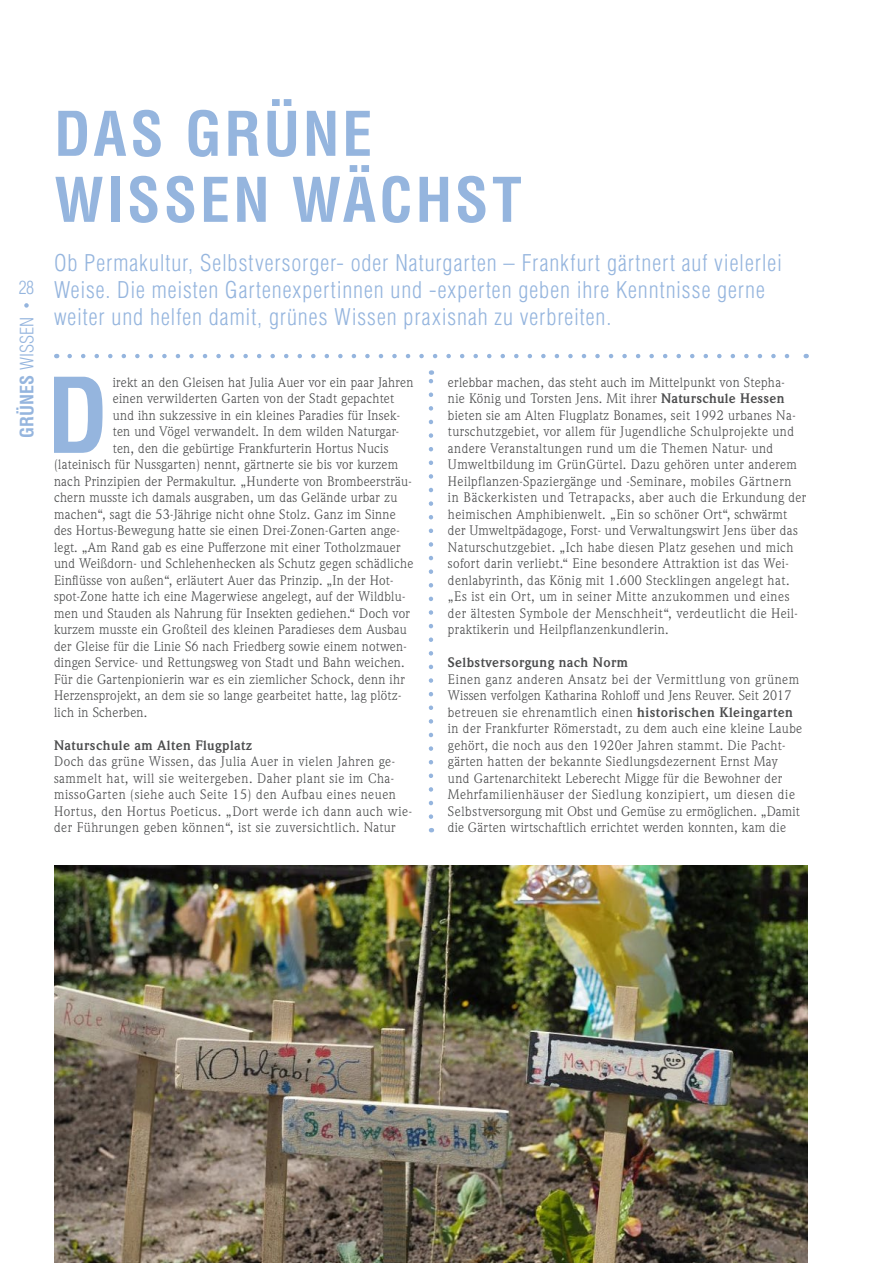
<style>
.page{position:relative;width:893px;height:1263px;background:#fff}
.page>*{position:absolute;margin:0;border:0;box-sizing:border-box;transform-origin:0 0}
.t1{font:700 condensed 101.55px "Helvetica LT Std";color:#95b5de}
.t2{font:700 condensed 60px/66px "Helvetica LT Std";letter-spacing:.05em;color:#95b5de}
.t3{font:300 condensed 22.5px/27px "Helvetica LT Std";letter-spacing:.04em;color:#95b5de}
.t4{font:700 condensed 18px "Helvetica LT Std";color:#95b5de}
.t5{font:300 condensed 18px "Helvetica LT Std";color:#95b5de}
.t6{font:13.5px/16.5px "Weidemann ITC Pro";letter-spacing:.02em;color:#4b4c4d}
.t7{font:13.5px/16.5px "Weidemann ITC Pro";letter-spacing:.04em;color:#4b4c4d}
.t8{font:700 13.5px "Weidemann ITC Pro";letter-spacing:.03em;color:#4b4c4d}
.s1{font-weight:300}
.s2{font-weight:700}
</style>
<div class="page">
<img style="left:54px;top:865px;width:754px;height:398px">
<svg style="left:24px;top:303px;width:5px;height:5px"></svg>
<svg style="left:429px;top:370px;width:4px;height:447px"></svg>
<svg style="left:70px;top:354px;width:720px;height:4px"></svg>
<h3 class="t5" style="left:19px;top:276px;width:17px">28</h3>
<h3 class="t4" style="left:15px;top:438px;width:122px;rotate:-90deg">GRÜNES <span class="s1">WISSEN</span></h3>
<h2 class="t2" style="left:54px;top:101px;width:469px">DAS GRÜNE<br>WISSEN WÄCHST</h2>
<h3 class="t3" style="left:54px;top:250px;width:730px">Ob Permakultur, Selbstversorger- oder Naturgarten – Frankfurt gärtnert auf vielerlei<br>Weise. Die meisten Gartenexpertinnen und -experten geben ihre Kenntnisse gerne weiter und helfen damit, grünes Wissen praxisnah zu verbreiten.</h3>
<h1 class="t1" style="left:47px;top:352px;width:64px">D</h1>
<p class="t6" style="left:113px;top:374px;width:302px">irekt an den Gleisen hat Julia Auer vor ein paar Jahren</p>
<p class="t6" style="left:113px;top:390px;width:283px">einen verwilderten Garten von der Stadt gepachtet</p>
<p class="t6" style="left:113px;top:407px;width:289px">und ihn sukzessive in ein kleines Paradies für Insek-</p>
<p class="t6" style="left:113px;top:423px;width:288px">ten und Vögel verwandelt. In dem wilden Naturgar-</p>
<p class="t6" style="left:113px;top:440px;width:277px">ten, den die gebürtige Frankfurterin Hortus Nucis</p>
<p class="t6" style="left:54px;top:456px;width:346px">(lateinisch für Nussgarten) nennt, gärtnerte sie bis vor kurzem</p>
<p class="t6" style="left:54px;top:473px;width:359px">nach Prinzipien der Permakultur. „Hunderte von Brombeersträu-</p>
<p class="t6" style="left:54px;top:489px;width:345px">chern musste ich damals ausgraben, um das Gelände urbar zu</p>
<p class="t6" style="left:54px;top:506px;width:343px">machen“, sagt die 53-Jährige nicht ohne Stolz. Ganz im Sinne</p>
<p class="t6" style="left:54px;top:522px;width:347px">des Hortus-Bewegung hatte sie einen Drei-Zonen-Garten ange-</p>
<p class="t6" style="left:54px;top:539px;width:348px">legt. „Am Rand gab es eine Pufferzone mit einer Totholzmauer</p>
<p class="t6" style="left:54px;top:555px;width:361px">und Weißdorn- und Schlehenhecken als Schutz gegen schädliche</p>
<p class="t6" style="left:54px;top:572px;width:341px">Einflüsse von außen“, erläutert Auer das Prinzip. „In der Hot-</p>
<p class="t6" style="left:54px;top:588px;width:353px">spot-Zone hatte ich eine Magerwiese angelegt, auf der Wildblu-</p>
<p class="t6" style="left:54px;top:605px;width:357px">men und Stauden als Nahrung für Insekten gediehen.“ Doch vor</p>
<p class="t6" style="left:54px;top:621px;width:354px">kurzem musste ein Großteil des kleinen Paradieses dem Ausbau</p>
<p class="t6" style="left:54px;top:638px;width:354px">der Gleise für die Linie S6 nach Friedberg sowie einem notwen-</p>
<p class="t6" style="left:54px;top:654px;width:352px">dingen Service- und Rettungsweg von Stadt und Bahn weichen.</p>
<p class="t6" style="left:54px;top:671px;width:352px">Für die Gartenpionierin war es ein ziemlicher Schock, denn ihr</p>
<p class="t6" style="left:54px;top:687px;width:349px">Herzensprojekt, an dem sie so lange gearbeitet hatte, lag plötz-</p>
<p class="t6" style="left:54px;top:704px;width:95px">lich in Scherben.</p>
<p class="t8" style="left:54px;top:736px;width:199px">Naturschule am Alten Flugplatz</p>
<p class="t7" style="left:54px;top:753px;width:359px">Doch das grüne Wissen, das Julia Auer in vielen Jahren ge&shy;sammelt hat, will sie weitergeben. Daher plant sie im Cha&shy;missoGarten (siehe auch Seite 15) den Aufbau eines neuen Hortus, den Hortus Poeticus. „Dort werde ich dann auch wie&shy;der Führungen geben können“, ist sie zuversichtlich. Natur</p>
<p class="t6" style="left:448px;top:374px;width:360px">erlebbar machen, das steht auch im Mittelpunkt von Stepha-<br>nie König und Torsten Jens. Mit ihrer <span class="s2">Naturschule Hessen </span>bieten sie am Alten Flugplatz Bonames, seit 1992 urbanes Na&shy;turschutzgebiet, vor allem für Jugendliche Schulprojekte und andere Veranstaltungen rund um die Themen Natur- und Umweltbildung im GrünGürtel. Dazu gehören unter anderem Heilpflanzen-Spaziergänge und -Seminare, mobiles Gärtnern<br>in Bäckerkisten und Tetrapacks, aber auch die Erkundung der heimischen Amphibienwelt. „Ein so schöner Ort“, schwärmt der Umweltpädagoge, Forst- und Verwaltungswirt Jens über das Naturschutzgebiet. „Ich habe diesen Platz gesehen und mich sofort darin verliebt.“ Eine besondere Attraktion ist das Wei&shy;denlabyrinth, das König mit 1.600 Stecklingen angelegt hat. „Es ist ein Ort, um in seiner Mitte anzukommen und eines der ältesten Symbole der Menschheit“, verdeutlicht die Heil&shy;praktikerin und Heilpflanzenkundlerin.</p>
<p class="t8" style="left:448px;top:654px;width:182px">Selbstversorgung nach Norm</p>
<p class="t6" style="left:448px;top:670px;width:356px">Einen ganz anderen Ansatz bei der Vermittlung von grünem Wissen verfolgen Katharina Rohloff und Jens Reuver. Seit 2017 betreuen sie ehrenamtlich einen <span class="s2">historischen Kleingarten </span>in der Frankfurter Römerstadt, zu dem auch eine kleine Laube gehört, die noch aus den 1920er Jahren stammt. Die Pacht&shy;gärten hatten der bekannte Siedlungsdezernent Ernst May und Gartenarchitekt Leberecht Migge für die Bewohner der Mehrfamilienhäuser der Siedlung konzipiert, um diesen die Selbstversorgung mit Obst und Gemüse zu ermöglichen. „Damit die Gärten wirtschaftlich errichtet werden konnten, kam die</p>
</div>
